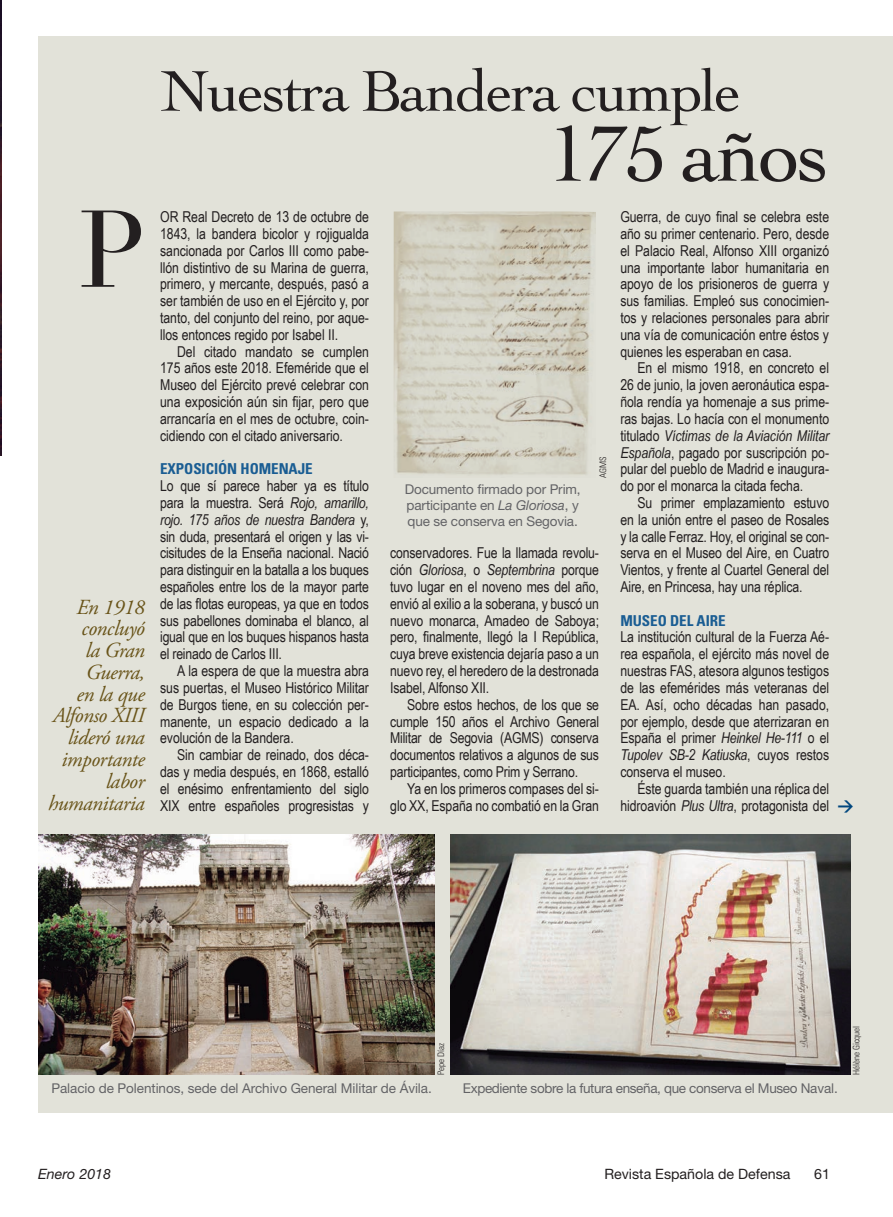
<style>
.page{position:relative;width:893px;height:1217px;background:#fff}
.page>*{position:absolute;margin:0;border:0;box-sizing:border-box;transform-origin:0 0}
.t1{font:108.15px "Bauer Bodoni";color:#231f20}
.t2{font:82.8px "Cochin";letter-spacing:-.035em;color:#231f20}
.t3{font:60.3px "Cochin";letter-spacing:-.035em;color:#231f20}
.t4{font:italic 21.45px/21.8px "Adobe Garamond Pro";letter-spacing:-.02em;color:#695419;text-align:right}
.t5{font:700 15.9px "DIN";color:#00467e}
.t6{font:15px/16.8px "Arial Narrow";letter-spacing:-.005em;color:#231f20;text-align:justify}
.t7{font:700 condensed 15px "Univers";letter-spacing:-.005em;color:#1a5d93}
.t8{font:14.25px "Helvetica Neue";color:#231f20}
.t9{font:italic 14.25px "Helvetica Neue";color:#231f20}
.t10{font:13.5px/15.8px "Helvetica Neue";letter-spacing:-.01em;color:#636366}
.t11{font:300 condensed 9px "Univers";letter-spacing:-.005em;color:#231f20}
.s1{font-style:italic}
</style>
<div class="page">
<div style="left:38px;top:36px;width:855px;height:1076px;background:#e2e2d9"></div>
<img style="left:0;top:0;width:1px;height:455px">
<img style="left:450px;top:834px;width:400px;height:240px">
<img style="left:38px;top:834px;width:396px;height:240px">
<img style="left:394px;top:211px;width:202px;height:264px">
<h1 class="t1" style="left:80px;top:185px;width:68px">P</h1>
<h3 class="t4" style="left:48px;top:596px;width:98px">En 1918 concluyó<br>la Gran<br>Guerra,<br>en la que<br>Alfonso XIII lideró una importante labor humanitaria</h3>
<h3 class="t3" style="left:160px;top:50px;width:583px">Nuestra Bandera cumple</h3>
<h2 class="t2" style="left:548px;top:98px;width:282px">175 años</h2>
<p class="t6" style="left:160px;top:208px;width:210px">OR Real Decreto de 13 de octubre de 1843, la bandera bicolor y rojigualda sancionada por Carlos III como pabe&shy;llón distintivo de su Marina de guerra, primero, y mercante, después, pasó a ser también de uso en el Ejército y, por tanto, del conjunto del reino, por aque&shy;llos entonces regido por Isabel II.</p>
<p class="t6" style="left:160px;top:342px;width:210px;text-indent:17px">Del citado mandato se cumplen 175 años este 2018. Efeméride que el Museo del Ejército prevé celebrar con una exposición aún sin fijar, pero que arrancaría en el mes de octubre, coin&shy;cidiendo con el citado aniversario.</p>
<p class="t7" style="left:160px;top:459px;width:154px">EXPOSICIÓN HOMENAJE</p>
<p class="t6" style="left:160px;top:477px;width:210px">Lo que sí parece haber ya es título para la muestra. Será <span class="s1">Rojo, amarillo, rojo. 175 años de nuestra Bandera</span> y, sin duda, presentará el origen y las vi&shy;cisitudes de la Enseña nacional. Nació para distinguir en la batalla a los buques españoles entre los de la mayor parte de las flotas europeas, ya que en todos sus pabellones dominaba el blanco, al igual que en los buques hispanos hasta el reinado de Carlos III.</p>
<p class="t6" style="left:160px;top:661px;width:210px;text-indent:17px">A la espera de que la muestra abra sus puertas, el Museo Histórico Militar de Burgos tiene, en su colección per&shy;manente, un espacio dedicado a la evolución de la Bandera.</p>
<p class="t6" style="left:160px;top:745px;width:210px;text-indent:17px">Sin cambiar de reinado, dos déca&shy;das y media después, en 1868, estalló el enésimo enfrentamiento del siglo XIX entre españoles progresistas y</p>
<p class="t10" style="left:405px;top:481px;width:177px">Documento firmado por Prim, participante en <span class="s1">La Gloriosa</span>, y que se conserva en Segovia.</p>
<p class="t11" style="left:597px;top:478px;width:23px;rotate:-90deg">AGMS</p>
<p class="t6" style="left:390px;top:544px;width:210px">conservadores. Fue la llamada revolu&shy;ción <span class="s1">Gloriosa</span>, o <span class="s1">Septembrina</span> porque tuvo lugar en el noveno mes del año, envió al exilio a la soberana, y buscó un nuevo monarca, Amadeo de Saboya; pero, finalmente, llegó la I República, cuya breve existencia dejaría paso a un nuevo rey, el heredero de la destronada Isabel, Alfonso XII.</p>
<p class="t6" style="left:390px;top:695px;width:210px;text-indent:17px">Sobre estos hechos, de los que se cumple 150 años el Archivo General Militar de Segovia (AGMS) conserva documentos relativos a algunos de sus participantes, como Prim y Serrano.</p>
<p class="t6" style="left:390px;top:779px;width:210px;text-align:right">Ya en los primeros compases del si&shy;glo XX, España no combatió en la Gran</p>
<p class="t6" style="left:620px;top:208px;width:210px">Guerra, de cuyo final se celebra este año su primer centenario. Pero, desde el Palacio Real, Alfonso XIII organizó una importante labor humanitaria en apoyo de los prisioneros de guerra y sus familias. Empleó sus conocimien&shy;tos y relaciones personales para abrir una vía de comunicación entre éstos y quienes les esperaban en casa.</p>
<p class="t6" style="left:620px;top:359px;width:210px;text-indent:17px">En el mismo 1918, en concreto el 26 de junio, la joven aeronáutica espa&shy;ñola rendía ya homenaje a sus prime&shy;ras bajas. Lo hacía con el monumento titulado <span class="s1">Víctimas de la Aviación Militar Española</span>, pagado por suscripción po&shy;pular del pueblo de Madrid e inaugura&shy;do por el monarca la citada fecha.</p>
<p class="t6" style="left:620px;top:493px;width:210px;text-indent:17px">Su primer emplazamiento estuvo en la unión entre el paseo de Rosales y la calle Ferraz. Hoy, el original se con&shy;serva en el Museo del Aire, en Cuatro Vientos, y frente al Cuartel General del Aire, en Princesa, hay una réplica.</p>
<p class="t7" style="left:620px;top:611px;width:107px">MUSEO DEL AIRE</p>
<p class="t6" style="left:620px;top:628px;width:210px">La institución cultural de la Fuerza Aé&shy;rea española, el ejército más novel de nuestras FAS, atesora algunos testigos de las efemérides más veteranas del EA. Así, ocho décadas han pasado, por ejemplo, desde que aterrizaran en España el primer <span class="s1">Heinkel He-111</span> o el <span class="s1">Tupolev SB-2 Katiuska</span>, cuyos restos conserva el museo.</p>
<p class="t6" style="left:620px;top:779px;width:210px;text-align:right">Éste guarda también una réplica del hidroavión <span class="s1">Plus Ultra</span>, protagonista del</p>
<p class="t5" style="left:837px;top:795px;width:18px">&gt;</p>
<p class="t11" style="left:436px;top:1074px;width:33px;rotate:-90deg">Pepe Díaz</p>
<p class="t11" style="left:851px;top:1074px;width:50px;rotate:-90deg">Hélène Gicquel</p>
<p class="t10" style="left:51px;top:1079px;width:382px">Palacio de Polentinos, sede del Archivo General Militar de Ávila.</p>
<p class="t10" style="left:463px;top:1079px;width:376px">Expediente sobre la futura enseña, que conserva el Museo Naval.</p>
<p class="t9" style="left:38px;top:1164px;width:74px">Enero 2018</p>
<p class="t8" style="left:604px;top:1164px;width:188px">Revista Española de Defensa</p>
<p class="t8" style="left:814px;top:1164px;width:17px">61</p>
</div>
